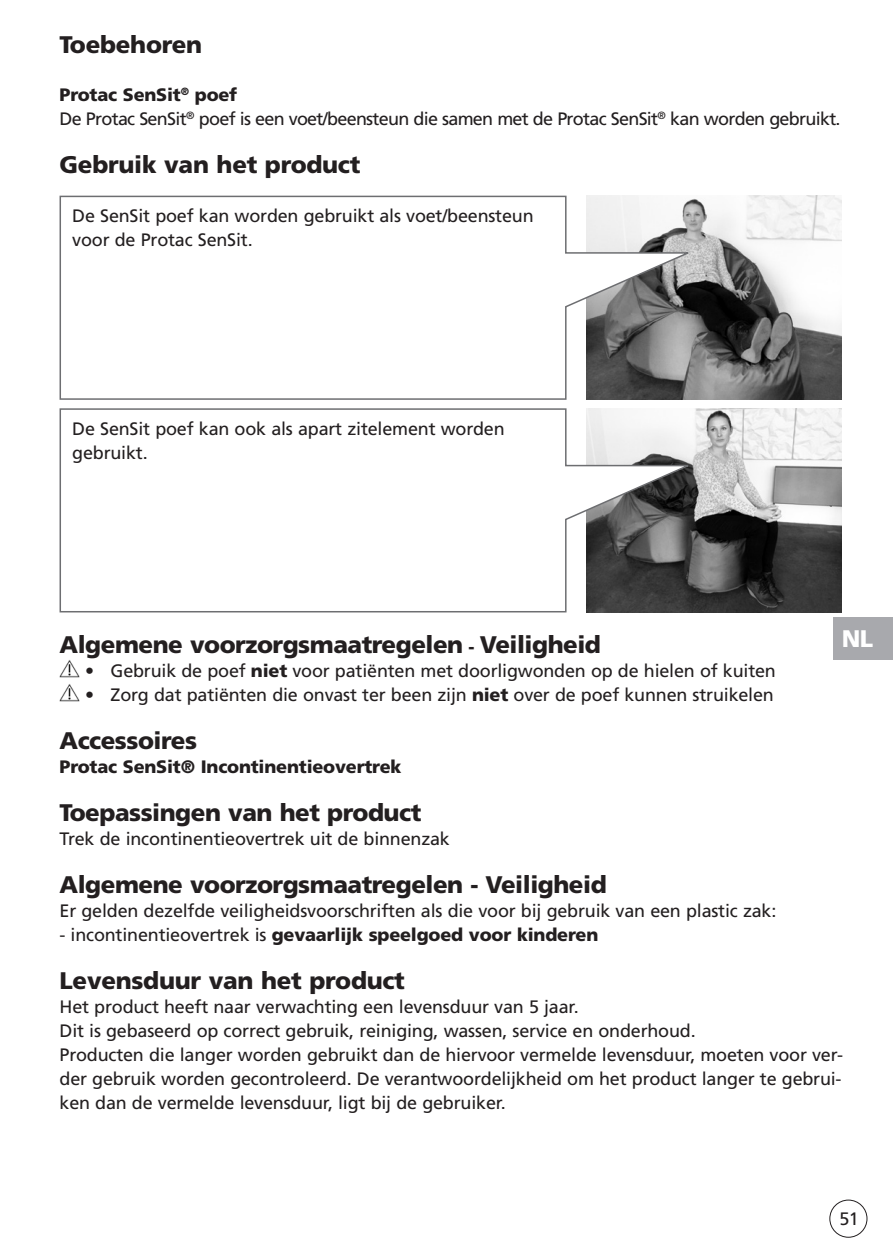
<style>
.page{position:relative;width:893px;height:1259px;background:#fff}
.page>*{position:absolute;margin:0;border:0;box-sizing:border-box;transform-origin:0 0}
.t1{font:900 24px "Frutiger";letter-spacing:-.02em;color:#231f20}
.t2{font:900 24px "Frutiger";color:#fff}
.t3{font:18px/24px "Frutiger";letter-spacing:-.01em;color:#231f20}
.t4{font:18px/24px "Frutiger";letter-spacing:-.04em;color:#231f20}
.t5{font:900 18px "Frutiger";letter-spacing:-.01em;color:#231f20}
.s1{font-weight:900}
.s2{font-size:18px}
.s3{font-weight:400}
</style>
<div class="page">
<div style="left:829px;top:1199px;width:38px;height:38px;border:1px solid #231f20;border-radius:50%"></div>
<div style="left:833px;top:617px;width:60px;height:42px;background:#a8a9ad"></div>
<img style="left:695px;top:196px;width:147px;height:204px">
<img style="left:695px;top:408px;width:147px;height:204px">
<svg style="left:59px;top:195px;width:636px;height:205px"></svg>
<svg style="left:59px;top:408px;width:636px;height:205px"></svg>
<img style="left:60px;top:660px;width:20px;height:18px">
<img style="left:60px;top:684px;width:20px;height:18px">
<h1 class="t1" style="left:60px;top:34px;width:144px">Toebehoren</h1>
<p class="t4" style="left:60px;top:84px;width:783px"><span class="s1">Protac SenSit</span><sup>®</sup> <span class="s1">poef<br></span>De Protac SenSit<sup>®</sup> poef is een voet/beensteun die samen met de Protac SenSit<sup>®</sup> kan worden gebruikt.</p>
<h1 class="t1" style="left:60px;top:154px;width:302px">Gebruik van het product</h1>
<p class="t3" style="left:72px;top:205px;width:463px">De SenSit poef kan worden gebruikt als voet/beensteun voor de Protac SenSit.</p>
<p class="t3" style="left:72px;top:418px;width:434px">De SenSit poef kan ook als apart zitelement worden gebruikt.</p>
<h1 class="t2" style="left:842px;top:628px;width:33px">NL</h1>
<h1 class="t1" style="left:60px;top:634px;width:543px">Algemene voorzorgsmaatregelen <span class="s2">-</span> Veiligheid</h1>
<p class="t3" style="left:85px;top:660px;width:692px">• Gebruik de poef <span class="s1">niet</span> voor patiënten met doorligwonden op de hielen of kuiten</p>
<p class="t3" style="left:85px;top:684px;width:690px">• Zorg dat patiënten die onvast ter been zijn <span class="s1">niet</span> over de poef kunnen struikelen</p>
<h1 class="t1" style="left:60px;top:730px;width:139px">Accessoires</h1>
<p class="t5" style="left:60px;top:759px;width:344px">Protac SenSit® Incontinentieovertrek</p>
<h1 class="t1" style="left:60px;top:802px;width:363px">Toepassingen van het product</h1>
<p class="t3" style="left:60px;top:828px;width:392px">Trek de incontinentieovertrek uit de binnenzak</p>
<h1 class="t1" style="left:60px;top:874px;width:549px">Algemene voorzorgsmaatregelen - Veiligheid</h1>
<p class="t3" style="left:60px;top:900px;width:718px">Er gelden dezelfde veiligheidsvoorschriften als die voor bij gebruik van een plastic zak:</p>
<p class="t5" style="left:60px;top:927px;width:540px"><span class="s3">- incontinentieovertrek is</span> gevaarlijk speelgoed voor kinderen</p>
<h1 class="t1" style="left:60px;top:970px;width:347px">Levensduur van het product</h1>
<p class="t3" style="left:60px;top:996px;width:785px">Het product heeft naar verwachting een levensduur van 5 jaar.<br>Dit is gebaseerd op correct gebruik, reiniging, wassen, service en onderhoud.<br>Producten die langer worden gebruikt dan de hiervoor vermelde levensduur, moeten voor ver&shy;der gebruik worden gecontroleerd. De verantwoordelijkheid om het product langer te gebrui&shy;ken dan de vermelde levensduur, ligt bij de gebruiker.</p>
<p class="t3" style="left:839px;top:1208px;width:21px">51</p>
</div>
